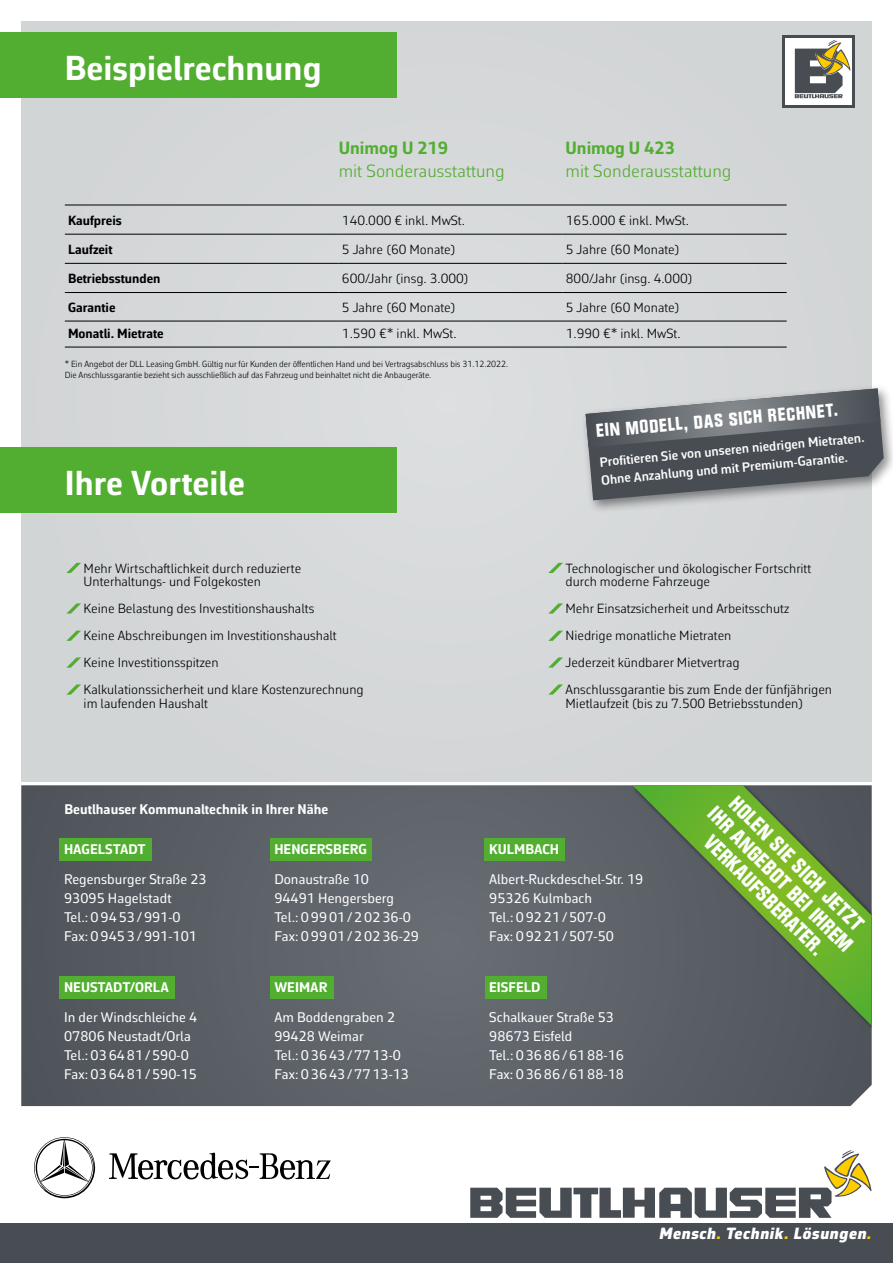
<style>
.page{position:relative;width:893px;height:1263px;background:#fff}
.page>*{position:absolute;margin:0;border:0;box-sizing:border-box;transform-origin:0 0}
.t1{font:700 35.1px "Corbeau Pro";letter-spacing:.005em;color:#fff}
.t2{font:700 22.5px/22.5px "Diamante EF";color:#fff;text-align:center}
.t3{font:700 19.5px "Diamante EF";color:#fff}
.t4{font:300 18px "Corbeau Pro";color:#51ae30}
.t5{font:700 18px "Corbeau Pro";color:#51ae30}
.t6{font:italic 900 16.5px "Corbeau Pro";letter-spacing:.04em;color:#fff}
.t7{font:14.25px/18.9px "Corbeau Pro";letter-spacing:.005em;color:#fff}
.t8{font:700 14.25px "Corbeau Pro";letter-spacing:.005em;color:#fff}
.t9{font:300 13.5px/27px "Corbeau Pro";color:#000}
.t10{font:600 13.5px/18.1px "Corbeau Pro";color:#fff}
.t11{font:700 13.5px "Corbeau Pro";color:#000}
.t12{font:300 9px/10.8px "Corbeau Pro";letter-spacing:-.005em;color:#000}
.s1{color:#fc0}
</style>
<div class="page">
<div style="left:21px;top:21px;width:851px;height:761px;background:#d5d7d9"></div>
<svg style="left:21px;top:785px;width:851px;height:321px;background:#5b6167"></svg>
<div style="left:485px;top:838px;width:80px;height:23px;background:#51ae30"></div>
<div style="left:60px;top:976px;width:115px;height:22px;background:#51ae30"></div>
<div style="left:270px;top:976px;width:64px;height:22px;background:#51ae30"></div>
<div style="left:485px;top:976px;width:61px;height:22px;background:#51ae30"></div>
<div style="left:60px;top:838px;width:92px;height:23px;background:#51ae30"></div>
<div style="left:270px;top:838px;width:102px;height:23px;background:#51ae30"></div>
<div style="left:0;top:1223px;width:893px;height:40px;background:#474d53"></div>
<svg style="left:470px;top:1150px;width:401px;height:68px"></svg>
<div style="left:580px;top:384px;width:313px;height:129px;background:#000;opacity:.45"></div>
<svg style="left:586px;top:388px;width:298px;height:112px"></svg>
<div style="left:0;top:33px;width:397px;height:65px;background:#51ae30"></div>
<div style="left:782px;top:35px;width:73px;height:73px;background:#474d53"></div>
<div style="left:785px;top:38px;width:67px;height:67px;background:#fff"></div>
<svg style="left:795px;top:40px;width:55px;height:58px"></svg>
<svg style="left:34px;top:1137px;width:61px;height:61px"></svg>
<svg style="left:109px;top:1152px;width:222px;height:27px"></svg>
<hr style="left:65px;top:205px;width:274px;height:1px;background:#000">
<hr style="left:339px;top:205px;width:224px;height:1px;background:#000">
<hr style="left:563px;top:205px;width:224px;height:1px;background:#000">
<hr style="left:65px;top:234px;width:274px;height:1px;background:#000">
<hr style="left:339px;top:234px;width:224px;height:1px;background:#000">
<hr style="left:563px;top:234px;width:224px;height:1px;background:#000">
<hr style="left:65px;top:263px;width:274px;height:1px;background:#000">
<hr style="left:339px;top:263px;width:224px;height:1px;background:#000">
<hr style="left:563px;top:263px;width:224px;height:1px;background:#000">
<hr style="left:65px;top:292px;width:274px;height:1px;background:#000">
<hr style="left:339px;top:292px;width:224px;height:1px;background:#000">
<hr style="left:563px;top:292px;width:224px;height:1px;background:#000">
<hr style="left:65px;top:321px;width:274px;height:1px;background:#000">
<hr style="left:339px;top:321px;width:224px;height:1px;background:#000">
<hr style="left:563px;top:321px;width:224px;height:1px;background:#000">
<hr style="left:65px;top:347px;width:274px;height:1px;background:#000">
<hr style="left:339px;top:347px;width:224px;height:1px;background:#000">
<hr style="left:563px;top:347px;width:224px;height:1px;background:#000">
<div style="left:0;top:448px;width:397px;height:65px;background:#51ae30"></div>
<svg style="left:66px;top:563px;width:15px;height:10px"></svg>
<svg style="left:66px;top:603px;width:15px;height:11px"></svg>
<svg style="left:66px;top:631px;width:15px;height:10px"></svg>
<svg style="left:66px;top:657px;width:15px;height:11px"></svg>
<svg style="left:66px;top:684px;width:15px;height:11px"></svg>
<svg style="left:548px;top:563px;width:15px;height:10px"></svg>
<svg style="left:548px;top:603px;width:15px;height:11px"></svg>
<svg style="left:548px;top:631px;width:15px;height:10px"></svg>
<svg style="left:548px;top:657px;width:15px;height:11px"></svg>
<svg style="left:548px;top:684px;width:15px;height:11px"></svg>
<div style="left:632px;top:785px;width:240px;height:254px;background:#555b61"></div>
<svg style="left:632px;top:785px;width:240px;height:241px"></svg>
<h1 class="t1" style="left:65px;top:45px;width:258px">Beispielrechnung</h1>
<h3 class="t5" style="left:339px;top:136px;width:111px">Unimog U 219</h3>
<h3 class="t4" style="left:339px;top:158px;width:168px">mit Sonderausstattung</h3>
<h3 class="t5" style="left:566px;top:136px;width:111px">Unimog U 423</h3>
<h3 class="t4" style="left:566px;top:158px;width:168px">mit Sonderausstattung</h3>
<p class="t11" style="left:68px;top:211px;width:55px">Kaufpreis</p>
<p class="t9" style="left:342px;top:206px;width:125px">140.000 € inkl. MwSt.</p>
<p class="t9" style="left:566px;top:206px;width:125px">165.000 € inkl. MwSt.</p>
<p class="t11" style="left:68px;top:240px;width:46px">Laufzeit</p>
<p class="t9" style="left:342px;top:236px;width:115px">5 Jahre (60 Monate)</p>
<p class="t9" style="left:566px;top:236px;width:115px">5 Jahre (60 Monate)</p>
<p class="t11" style="left:68px;top:269px;width:94px">Betriebsstunden</p>
<p class="t9" style="left:342px;top:265px;width:128px">600/Jahr (insg. 3.000)</p>
<p class="t9" style="left:566px;top:265px;width:128px">800/Jahr (insg. 4.000)</p>
<p class="t11" style="left:68px;top:298px;width:49px">Garantie</p>
<p class="t9" style="left:342px;top:294px;width:115px">5 Jahre (60 Monate)</p>
<p class="t9" style="left:566px;top:294px;width:115px">5 Jahre (60 Monate)</p>
<p class="t11" style="left:68px;top:324px;width:97px">Monatli. Mietrate</p>
<p class="t9" style="left:342px;top:319px;width:116px">1.590 €* inkl. MwSt.</p>
<p class="t9" style="left:566px;top:319px;width:116px">1.990 €* inkl. MwSt.</p>
<p class="t12" style="left:65px;top:358px;width:445px">* Ein Angebot der DLL Leasing GmbH. Gültig nur für Kunden der öffentlichen Hand und bei Vertragsabschluss bis 31.12.2022.<br>Die Anschlussgarantie bezieht sich ausschließlich auf das Fahrzeug und beinhaltet nicht die Anbaugeräte.</p>
<h1 class="t1" style="left:65px;top:460px;width:181px">Ihre Vorteile</h1>
<p class="t9" style="left:84px;top:561px;width:219px;line-height:13.5px">Mehr Wirtschaftlichkeit durch reduzierte<br>Unterhaltungs- und Folgekosten</p>
<p class="t9" style="left:84px;top:595px;width:282px">Keine Belastung des Investitionshaushalts<br>Keine Abschreibungen im Investitionshaushalt Keine Investitionsspitzen<br>Kalkulationssicherheit und klare Kostenzurechnung</p>
<p class="t9" style="left:84px;top:690px;width:126px">im laufenden Haushalt</p>
<h3 class="t3" style="left:595px;top:419px;width:245px;rotate:-5deg">EIN MODELL, DAS SICH RECHNET.</h3>
<p class="t10" style="left:599px;top:452px;width:267px;rotate:-5deg">Profi tieren Sie von unseren niedrigen Mietraten.<br>Ohne Anzahlung und mit Premium-Garantie.</p>
<p class="t9" style="left:566px;top:561px;width:247px;line-height:13.5px">Technologischer und ökologischer Fortschritt durch moderne Fahrzeuge</p>
<p class="t9" style="left:566px;top:595px;width:268px">Mehr Einsatzsicherheit und Arbeitsschutz Niedrige monatliche Mietraten<br>Jederzeit kündbarer Mietvertrag Anschlussgarantie bis zum Ende der fünfjährigen</p>
<p class="t9" style="left:566px;top:690px;width:239px">Mietlaufzeit (bis zu 7.500 Betriebsstunden)</p>
<p class="t8" style="left:64px;top:800px;width:265px">Beutlhauser Kommunaltechnik in Ihrer Nähe</p>
<p class="t8" style="left:64px;top:840px;width:83px">HAGELSTADT</p>
<p class="t7" style="left:64px;top:870px;width:144px">Regensburger Straße 23<br>93095 Hagelstadt<br>Tel.: 09453/991-0<br>Fax: 09453/991-101</p>
<p class="t8" style="left:64px;top:977px;width:106px">NEUSTADT/ORLA</p>
<p class="t7" style="left:64px;top:1007px;width:135px">In der Windschleiche 4<br>07806 Neustadt/Orla<br>Tel.: 036481/590-0<br>Fax: 036481/590-15</p>
<p class="t8" style="left:274px;top:840px;width:94px">HENGERSBERG</p>
<p class="t7" style="left:274px;top:870px;width:146px">Donaustraße 10<br>94491 Hengersberg<br>Tel.: 09901/20236-0<br>Fax: 09901/20236-29</p>
<p class="t8" style="left:274px;top:977px;width:54px">WEIMAR</p>
<p class="t7" style="left:274px;top:1007px;width:136px">Am Boddengraben 2<br>99428 Weimar<br>Tel.: 03643/7713-0<br>Fax: 03643/7713-13</p>
<p class="t8" style="left:489px;top:840px;width:71px">KULMBACH</p>
<p class="t7" style="left:489px;top:870px;width:156px">Albert-Ruckdeschel-Str. 19<br>95326 Kulmbach<br>Tel.: 09221/507-0<br>Fax: 09221/507-50</p>
<p class="t8" style="left:489px;top:977px;width:53px">EISFELD</p>
<p class="t7" style="left:489px;top:1007px;width:136px">Schalkauer Straße 53<br>98673 Eisfeld<br>Tel.: 03686/6188-16<br>Fax: 03686/6188-18</p>
<h2 class="t2" style="left:735px;top:786px;width:197px;rotate:45deg">HOLEN SIE SICH JETZT<br>IHR ANGEBOT BEI IHREM<br>VERKAUFSBERATER.</h2>
<p class="t6" style="left:659px;top:1222px;width:214px">Mensch<span class="s1">.</span> Technik<span class="s1">.</span> Lösungen<span class="s1">.</span></p>
</div>
